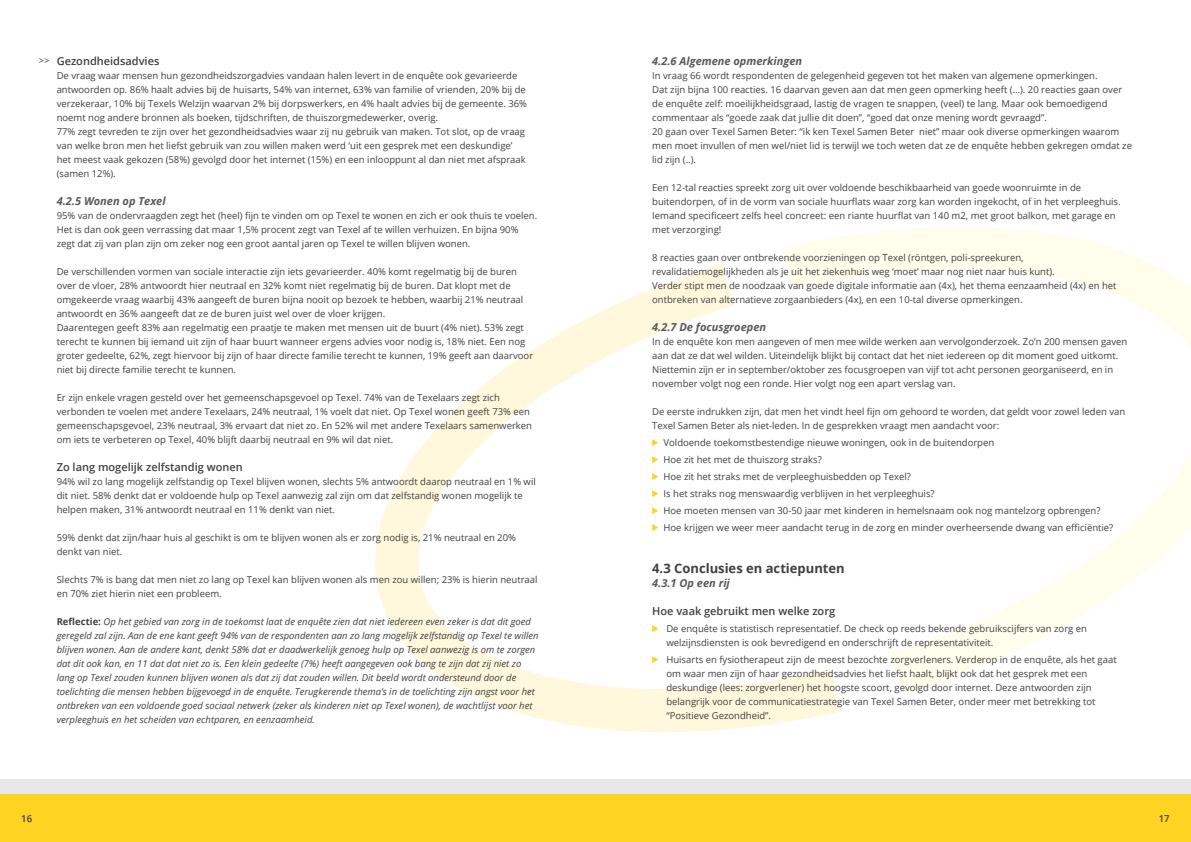
<style>
.page{position:relative;width:1191px;height:842px;background:#fff}
.page>*{position:absolute;margin:0;border:0;box-sizing:border-box;transform-origin:0 0}
.t1{font:700 13px "Open Sans";color:#414042}
.t2{font:600 11px "Open Sans";color:#414042}
.t3{font:italic 700 11px "Open Sans";color:#58595b}
.t4{font:9.5px/14px "Open Sans";color:#414042}
.t5{font:italic 9.5px/14px "Open Sans";color:#414042}
.t6{font:600 9.5px "Open Sans";color:#414042}
.s1{font-weight:700;font-style:normal}
</style>
<div class="page">
<svg style="left:782px;top:227px;width:409px;height:467px"></svg>
<svg style="left:375px;top:264px;width:465px;height:468px"></svg>
<div style="left:0;top:794px;width:1191px;height:48px;background:#ffd321"></div>
<div style="left:0;top:780px;width:1191px;height:14px;background:#e6e7e8"></div>
<svg style="left:652px;top:439px;width:6px;height:7px"></svg>
<svg style="left:652px;top:456px;width:6px;height:7px"></svg>
<svg style="left:652px;top:473px;width:6px;height:7px"></svg>
<svg style="left:652px;top:490px;width:6px;height:7px"></svg>
<svg style="left:652px;top:507px;width:6px;height:7px"></svg>
<svg style="left:652px;top:524px;width:6px;height:7px"></svg>
<svg style="left:652px;top:625px;width:6px;height:7px"></svg>
<svg style="left:652px;top:656px;width:6px;height:7px"></svg>
<p class="t2" style="left:57px;top:54px;width:104px">Gezondheidsadvies</p>
<p class="t4" style="left:57px;top:68px;width:472px">De vraag waar mensen hun gezondheidszorgadvies vandaan halen levert in de enquête ook gevarieerde antwoorden op. 86% haalt advies bij de huisarts, 54% van internet, 63% van familie of vrienden, 20% bij de verzekeraar, 10% bij Texels Welzijn waarvan 2% bij dorpswerkers, en 4% haalt advies bij de gemeente. 36% noemt nog andere bronnen als boeken, tijdschriften, de thuiszorgmedewerker, overig.<br>77% zegt tevreden te zijn over het gezondheidsadvies waar zij nu gebruik van maken. Tot slot, op de vraag van welke bron men het liefst gebruik van zou willen maken werd ‘uit een gesprek met een deskundige’ het meest vaak gekozen (58%) gevolgd door het internet (15%) en een inlooppunt al dan niet met afspraak (samen 12%).</p>
<p class="t3" style="left:57px;top:193px;width:110px">4.2.5 Wonen op Texel</p>
<p class="t4" style="left:57px;top:208px;width:482px">95% van de ondervraagden zegt het (heel) fijn te vinden om op Texel te wonen en zich er ook thuis te voelen.<br>Het is dan ook geen verrassing dat maar 1,5% procent zegt van Texel af te willen verhuizen. En bijna 90% zegt dat zij van plan zijn om zeker nog een groot aantal jaren op Texel te willen blijven wonen.</p>
<p class="t4" style="left:57px;top:264px;width:478px">De verschillenden vormen van sociale interactie zijn iets gevarieerder. 40% komt regelmatig bij de buren over de vloer, 28% antwoordt hier neutraal en 32% komt niet regelmatig bij de buren. Dat klopt met de omgekeerde vraag waarbij 43% aangeeft de buren bijna nooit op bezoek te hebben, waarbij 21% neutraal antwoordt en 36% aangeeft dat ze de buren juist wel over de vloer krijgen.<br>Daarentegen geeft 83% aan regelmatig een praatje te maken met mensen uit de buurt (4% niet). 53% zegt terecht te kunnen bij iemand uit zijn of haar buurt wanneer ergens advies voor nodig is, 18% niet. Een nog groter gedeelte, 62%, zegt hiervoor bij zijn of haar directe familie terecht te kunnen, 19% geeft aan daarvoor niet bij directe familie terecht te kunnen.</p>
<p class="t4" style="left:57px;top:390px;width:477px">Er zijn enkele vragen gesteld over het gemeenschapsgevoel op Texel. 74% van de Texelaars zegt zich verbonden te voelen met andere Texelaars, 24% neutraal, 1% voelt dat niet. Op Texel wonen geeft 73% een gemeenschapsgevoel, 23% neutraal, 3% ervaart dat niet zo. En 52% wil met andere Texelaars samenwerken om iets te verbeteren op Texel, 40% blijft daarbij neutraal en 9% wil dat niet.</p>
<p class="t2" style="left:57px;top:460px;width:187px">Zo lang mogelijk zelfstandig wonen</p>
<p class="t4" style="left:57px;top:474px;width:480px">94% wil zo lang mogelijk zelfstandig op Texel blijven wonen, slechts 5% antwoordt daarop neutraal en 1% wil dit niet. 58% denkt dat er voldoende hulp op Texel aanwezig zal zijn om dat zelfstandig wonen mogelijk te helpen maken, 31% antwoordt neutraal en 11% denkt van niet.</p>
<p class="t4" style="left:57px;top:530px;width:461px">59% denkt dat zijn/haar huis al geschikt is om te blijven wonen als er zorg nodig is, 21% neutraal en 20% denkt van niet.</p>
<p class="t4" style="left:57px;top:572px;width:482px">Slechts 7% is bang dat men niet zo lang op Texel kan blijven wonen als men zou willen; 23% is hierin neutraal en 70% ziet hierin niet een probleem.</p>
<p class="t5" style="left:57px;top:614px;width:483px"><span class="s1">Reflectie:</span> Op het gebied van zorg in de toekomst laat de enquête zien dat niet iedereen even zeker is dat dit goed geregeld zal zijn. Aan de ene kant geeft 94% van de respondenten aan zo lang mogelijk zelfstandig op Texel te willen blijven wonen. Aan de andere kant, denkt 58% dat er daadwerkelijk genoeg hulp op Texel aanwezig is om te zorgen dat dit ook kan, en 11 dat dat niet zo is. Een klein gedeelte (7%) heeft aangegeven ook bang te zijn dat zij niet zo lang op Texel zouden kunnen blijven wonen als dat zij dat zouden willen. Dit beeld wordt ondersteund door de toelichting die mensen hebben bijgevoegd in de enquête. Terugkerende thema’s in de toelichting zijn angst voor het ontbreken van een voldoende goed sociaal netwerk (zeker als kinderen niet op Texel wonen), de wachtlijst voor het verpleeghuis en het scheiden van echtparen, en eenzaamheid.</p>
<p class="t4" style="left:39px;top:53px;width:12px">&gt;&gt;</p>
<p class="t3" style="left:652px;top:53px;width:151px">4.2.6 Algemene opmerkingen</p>
<p class="t4" style="left:652px;top:68px;width:481px">In vraag 66 wordt respondenten de gelegenheid gegeven tot het maken van algemene opmerkingen.<br>Dat zijn bijna 100 reacties. 16 daarvan geven aan dat men geen opmerking heeft (…). 20 reacties gaan over de enquête zelf: moeilijkheidsgraad, lastig de vragen te snappen, (veel) te lang. Maar ook bemoedigend commentaar als “goede zaak dat jullie dit doen”, “goed dat onze mening wordt gevraagd”.<br>20 gaan over Texel Samen Beter: “ik ken Texel Samen Beter niet” maar ook diverse opmerkingen waarom men moet invullen of men wel/niet lid is terwijl we toch weten dat ze de enquête hebben gekregen omdat ze lid zijn (..).</p>
<p class="t4" style="left:652px;top:180px;width:470px">Een 12-tal reacties spreekt zorg uit over voldoende beschikbaarheid van goede woonruimte in de buitendorpen, of in de vorm van sociale huurflats waar zorg kan worden ingekocht, of in het verpleeghuis.<br>Iemand specificeert zelfs heel concreet: een riante huurflat van 140 m2, met groot balkon, met garage en met verzorging!</p>
<p class="t4" style="left:652px;top:250px;width:466px">8 reacties gaan over ontbrekende voorzieningen op Texel (röntgen, poli-spreekuren, revalidatiemogelijkheden als je uit het ziekenhuis weg ‘moet’ maar nog niet naar huis kunt).<br>Verder stipt men de noodzaak van goede digitale informatie aan (4x), het thema eenzaamheid (4x) en het ontbreken van alternatieve zorgaanbieders (4x), en een 10-tal diverse opmerkingen.</p>
<p class="t3" style="left:652px;top:319px;width:115px">4.2.7 De focusgroepen</p>
<p class="t4" style="left:652px;top:334px;width:477px">In de enquête kon men aangeven of men mee wilde werken aan vervolgonderzoek. Zo’n 200 mensen gaven aan dat ze dat wel wilden. Uiteindelijk blijkt bij contact dat het niet iedereen op dit moment goed uitkomt.<br>Niettemin zijn er in september/oktober zes focusgroepen van vijf tot acht personen georganiseerd, en in november volgt nog een ronde. Hier volgt nog een apart verslag van.</p>
<p class="t4" style="left:652px;top:404px;width:474px">De eerste indrukken zijn, dat men het vindt heel fijn om gehoord te worden, dat geldt voor zowel leden van<br>Texel Samen Beter als niet-leden. In de gesprekken vraagt men aandacht voor:</p>
<p class="t4" style="left:663px;top:434px;width:451px;line-height:17px">Voldoende toekomstbestendige nieuwe woningen, ook in de buitendorpen<br>Hoe zit het met de thuiszorg straks?<br>Hoe zit het straks met de verpleeghuisbedden op Texel?<br>Is het straks nog menswaardig verblijven in het verpleeghuis?<br>Hoe moeten mensen van 30-50 jaar met kinderen in hemelsnaam ook nog mantelzorg opbrengen?<br>Hoe krijgen we weer meer aandacht terug in de zorg en minder overheersende dwang van efficiëntie?</p>
<h1 class="t1" style="left:652px;top:559px;width:194px">4.3 Conclusies en actiepunten</h1>
<p class="t3" style="left:652px;top:575px;width:79px">4.3.1 Op een rij</p>
<p class="t2" style="left:652px;top:604px;width:184px">Hoe vaak gebruikt men welke zorg</p>
<p class="t4" style="left:666px;top:621px;width:422px">De enquête is statistisch representatief. De check op reeds bekende gebruikscijfers van zorg en welzijnsdiensten is ook bevredigend en onderschrijft de representativiteit.</p>
<p class="t4" style="left:666px;top:652px;width:452px">Huisarts en fysiotherapeut zijn de meest bezochte zorgverleners. Verderop in de enquête, als het gaat om waar men zijn of haar gezondheidsadvies het liefst haalt, blijkt ook dat het gesprek met een deskundige (lees: zorgverlener) het hoogste scoort, gevolgd door internet. Deze antwoorden zijn belangrijk voor de communicatiestrategie van Texel Samen Beter, onder meer met betrekking tot “Positieve Gezondheid”.</p>
<p class="t6" style="left:21px;top:811px;width:12px">16</p>
<p class="t6" style="left:1158px;top:811px;width:12px">17</p>
</div>
